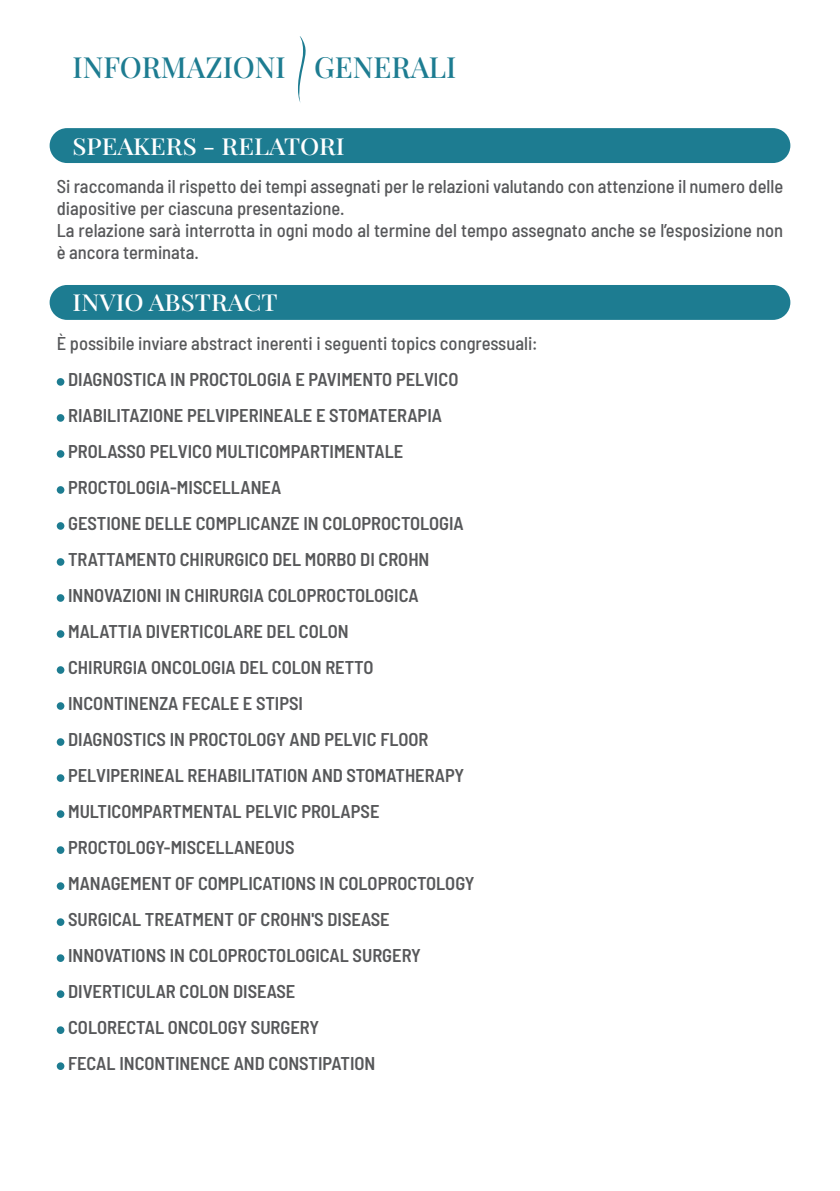
<style>
.page{position:relative;width:840px;height:1191px;background:#fff}
.page>*{position:absolute;margin:0;border:0;box-sizing:border-box;transform-origin:0 0}
.t1{font:29px "Playfair Display";color:#1d7c91}
.t2{font:23.4px "Playfair Display";color:#fff;scale:1.08 1}
.t3{font:600 semi-condensed 18.4px/36px "Barlow";color:#57585a}
.t4{font:500 semi-condensed 18.4px/22.2px "Barlow";color:#57585a}
</style>
<div class="page">
<svg style="left:298px;top:36px;width:8px;height:67px"></svg>
<div style="left:50px;top:128px;width:739px;height:35px;background:#1d7c91;border-radius:17px"></div>
<div style="left:50px;top:285px;width:739px;height:35px;background:#1d7c91;border-radius:17px"></div>
<div style="left:57px;top:378px;width:7px;height:8px;background:#1d7c91;border-radius:50%"></div>
<div style="left:57px;top:414px;width:7px;height:8px;background:#1d7c91;border-radius:50%"></div>
<div style="left:57px;top:450px;width:7px;height:8px;background:#1d7c91;border-radius:50%"></div>
<div style="left:57px;top:486px;width:7px;height:8px;background:#1d7c91;border-radius:50%"></div>
<div style="left:57px;top:522px;width:7px;height:8px;background:#1d7c91;border-radius:50%"></div>
<div style="left:57px;top:558px;width:7px;height:8px;background:#1d7c91;border-radius:50%"></div>
<div style="left:57px;top:594px;width:7px;height:8px;background:#1d7c91;border-radius:50%"></div>
<div style="left:57px;top:630px;width:7px;height:8px;background:#1d7c91;border-radius:50%"></div>
<div style="left:57px;top:666px;width:7px;height:8px;background:#1d7c91;border-radius:50%"></div>
<div style="left:57px;top:702px;width:7px;height:8px;background:#1d7c91;border-radius:50%"></div>
<div style="left:57px;top:738px;width:7px;height:8px;background:#1d7c91;border-radius:50%"></div>
<div style="left:57px;top:774px;width:7px;height:8px;background:#1d7c91;border-radius:50%"></div>
<div style="left:57px;top:810px;width:7px;height:8px;background:#1d7c91;border-radius:50%"></div>
<div style="left:57px;top:846px;width:7px;height:8px;background:#1d7c91;border-radius:50%"></div>
<div style="left:57px;top:882px;width:7px;height:8px;background:#1d7c91;border-radius:50%"></div>
<div style="left:57px;top:918px;width:7px;height:8px;background:#1d7c91;border-radius:50%"></div>
<div style="left:57px;top:954px;width:7px;height:8px;background:#1d7c91;border-radius:50%"></div>
<div style="left:57px;top:990px;width:7px;height:8px;background:#1d7c91;border-radius:50%"></div>
<div style="left:57px;top:1026px;width:7px;height:8px;background:#1d7c91;border-radius:50%"></div>
<div style="left:57px;top:1062px;width:7px;height:8px;background:#1d7c91;border-radius:50%"></div>
<h1 class="t1" style="left:72px;top:45px;width:385px">INFORMAZIONI GENERALI</h1>
<p class="t2" style="left:72px;top:127px;width:253px">SPEAKERS - RELATORI</p>
<p class="t4" style="left:57px;top:174px;width:727px">Si raccomanda il rispetto dei tempi assegnati per le relazioni valutando con attenzione il numero delle diapositive per ciascuna presentazione.<br>La relazione sarà interrotta in ogni modo al termine del tempo assegnato anche se l’esposizione non è ancora terminata.</p>
<p class="t2" style="left:72px;top:284px;width:191px">INVIO ABSTRACT</p>
<p class="t4" style="left:57px;top:330px;width:482px">È possibile inviare abstract inerenti i seguenti topics congressuali:</p>
<p class="t3" style="left:68px;top:360px;width:408px">DIAGNOSTICA IN PROCTOLOGIA E PAVIMENTO PELVICO RIABILITAZIONE PELVIPERINEALE E STOMATERAPIA PROLASSO PELVICO MULTICOMPARTIMENTALE PROCTOLOGIA-MISCELLANEA<br>GESTIONE DELLE COMPLICANZE IN COLOPROCTOLOGIA TRATTAMENTO CHIRURGICO DEL MORBO DI CROHN INNOVAZIONI IN CHIRURGIA COLOPROCTOLOGICA MALATTIA DIVERTICOLARE DEL COLON<br>CHIRURGIA ONCOLOGIA DEL COLON RETTO INCONTINENZA FECALE E STIPSI<br>DIAGNOSTICS IN PROCTOLOGY AND PELVIC FLOOR PELVIPERINEAL REHABILITATION AND STOMATHERAPY MULTICOMPARTMENTAL PELVIC PROLAPSE PROCTOLOGY-MISCELLANEOUS<br>MANAGEMENT OF COMPLICATIONS IN COLOPROCTOLOGY SURGICAL TREATMENT OF CROHN'S DISEASE INNOVATIONS IN COLOPROCTOLOGICAL SURGERY DIVERTICULAR COLON DISEASE<br>COLORECTAL ONCOLOGY SURGERY<br>FECAL INCONTINENCE AND CONSTIPATION</p>
</div>
